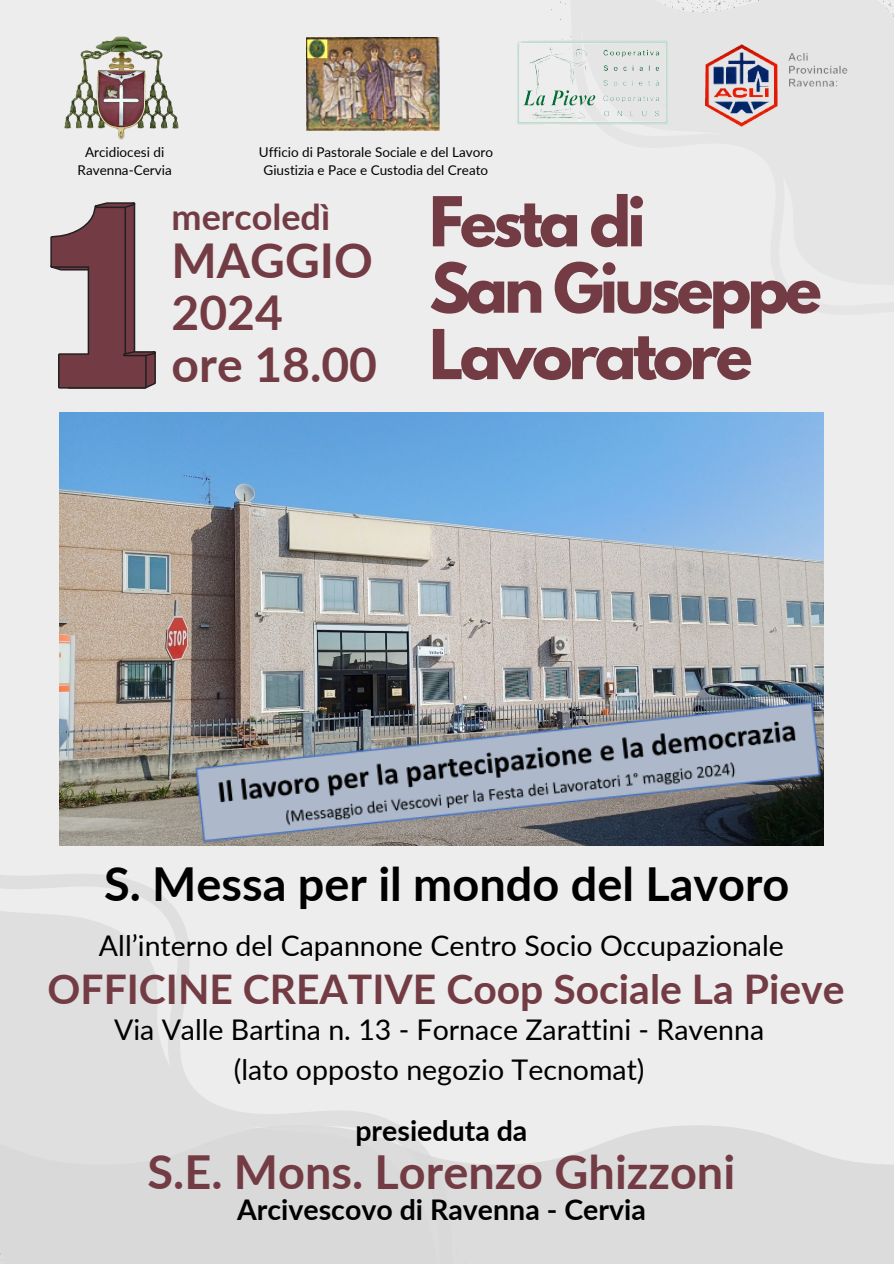
<style>
.page{position:relative;width:894px;height:1264px;background:#fff}
.page>*{position:absolute;margin:0;border:0;box-sizing:border-box;transform-origin:0 0}
.t1{font:700 60.9px/66.3px "League Spartan";letter-spacing:-.065em;color:#733c44}
.t2{font:700 48px/51.8px "Lato";color:#733c44}
.t3{font:700 46.8px "Lato";color:#000}
.t4{font:700 46.8px "Lato";color:#733c44}
.t5{font:700 40.8px "Lato";color:#733c44}
.t6{font:700 36px "Lato";color:#733c44}
.t7{font:28.5px/39.3px "Lato";color:#000;text-align:center}
.t8{font:700 28.5px "Lato";color:#000}
.t9{font:13.5px/18px "Lato";color:#000;text-align:center}
</style>
<div class="page">
<div style="left:0;top:0;width:893px;height:1263px;background:#ededed"></div>
<svg style="left:0;top:706px;width:444px;height:419px"></svg>
<svg style="left:0;top:1125px;width:893px;height:138px;fill:#dcdcdc"></svg>
<img style="left:64px;top:36px;width:115px;height:104px">
<img style="left:307px;top:37px;width:133px;height:94px">
<img style="left:517px;top:39px;width:152px;height:86px">
<img style="left:705px;top:45px;width:143px;height:82px">
<svg style="left:50px;top:202px;width:106px;height:186px"></svg>
<img style="left:60px;top:413px;width:762px;height:432px">
<img style="left:194px;top:701px;width:629px;height:143px">
<h1 class="t9" style="left:78px;top:143px;width:96px">Arcidiocesi di<br>Ravenna-Cervia</h1>
<h4 class="t9" style="left:259px;top:143px;width:236px">Ufficio di Pastorale Sociale e del Lavoro</h4>
<p class="t9" style="left:263px;top:161px;width:226px">Giustizia e Pace e Custodia del Creato</p>
<p class="t6" style="left:171px;top:194px;width:160px">mercoledì</p>
<p class="t2" style="left:171px;top:234px;width:207px">MAGGIO<br>2024<br>ore 18.00</p>
<p class="t1" style="left:429px;top:196px;width:394px">Festa di<br>San Giuseppe<br>Lavoratore</p>
<p class="t3" style="left:104px;top:854px;width:686px">S. Messa per il mondo del Lavoro</p>
<p class="t7" style="left:99px;top:925px;width:686px">All’interno del Capannone Centro Socio Occupazionale</p>
<p class="t5" style="left:48px;top:964px;width:798px">OFFICINE CREATIVE Coop Sociale La Pieve</p>
<h2 class="t7" style="left:114px;top:1009px;width:651px">Via Valle Bartina n. 13 - Fornace Zarattini - Ravenna (lato opposto negozio Tecnomat)</h2>
<h6 class="t8" style="left:355px;top:1113px;width:173px">presieduta da</h6>
<h6 class="t4" style="left:148px;top:1142px;width:589px">S.E. Mons. Lorenzo Ghizzoni</h6>
<h6 class="t8" style="left:237px;top:1191px;width:410px">Arcivescovo di Ravenna - Cervia</h6>
</div>
